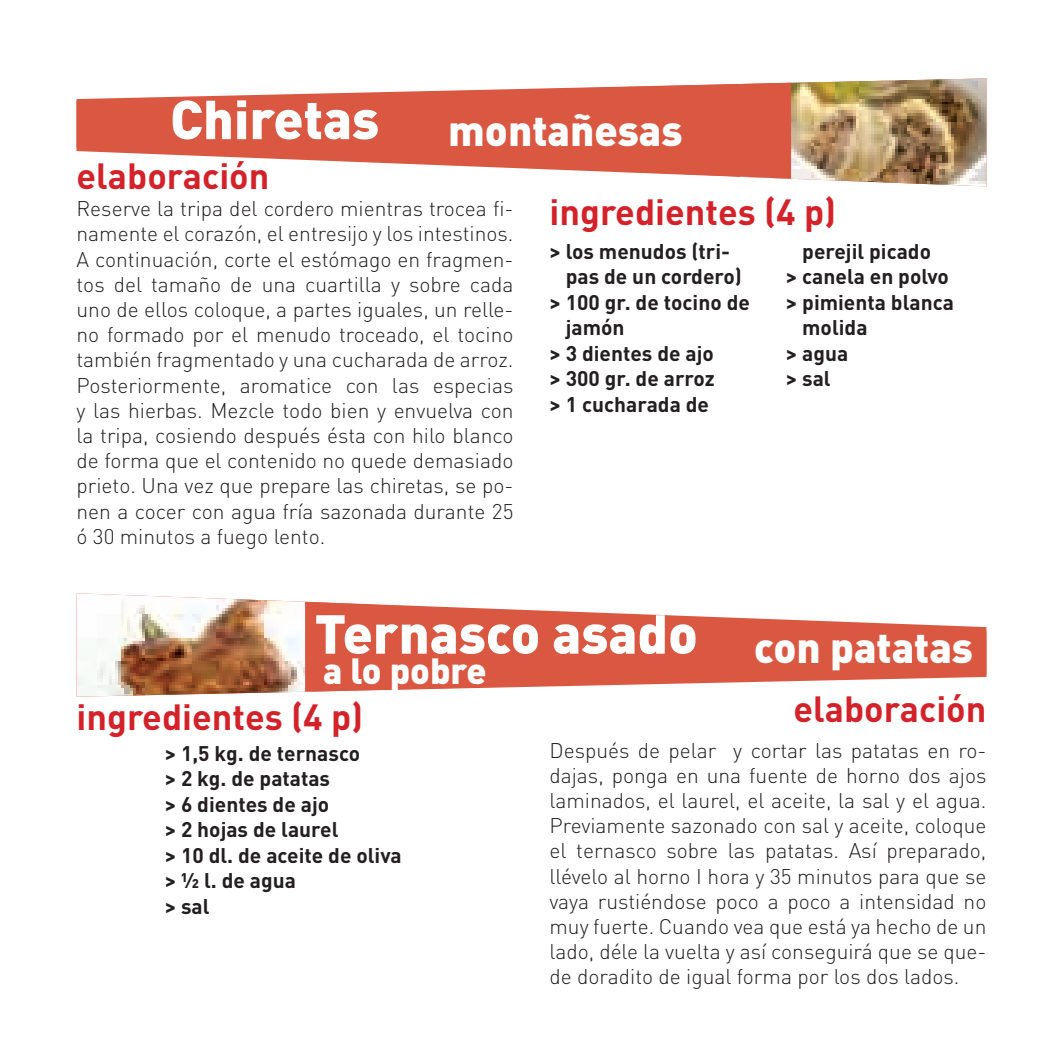
<style>
.page{position:relative;width:1063px;height:1063px;background:#fff}
.page>*{position:absolute;margin:0;border:0;box-sizing:border-box;transform-origin:0 0}
.t1{font:900 54px "DINOT";color:#fff}
.t2{font:900 42px "DINOT";color:#fff}
.t3{font:700 36px "DINOT";color:#d32229}
.t4{font:900 36px "DINOT";color:#fff}
.t5{font:300 21px/25.2px "DINOT";color:#231f20;text-align:justify}
.t6{font:700 21px/25.5px "DINOT";color:#231f20}
</style>
<div class="page">
<img style="left:781px;top:78px;width:205px;height:108px">
<svg style="left:77px;top:83px;width:714px;height:96px;fill:#da5842"></svg>
<img style="left:77px;top:593px;width:233px;height:104px">
<svg style="left:305px;top:602px;width:681px;height:90px;fill:#da5842"></svg>
<p class="t1" style="left:170px;top:83px;width:211px">Chiretas</p>
<p class="t2" style="left:448px;top:102px;width:236px">montañesas</p>
<p class="t3" style="left:77px;top:152px;width:194px">elaboración</p>
<p class="t5" style="left:77px;top:195px;width:438px">Reserve la tripa del cordero mientras trocea fi&shy;namente el corazón, el entresijo y los intestinos.<br>A continuación, corte el estómago en fragmen&shy;tos del tamaño de una cuartilla y sobre cada uno de ellos coloque, a partes iguales, un relle&shy;no formado por el menudo troceado, el tocino también fragmentado y una cucharada de arroz.<br>Posteriormente, aromatice con las especias y las hierbas. Mezcle todo bien y envuelva con la tripa, cosiendo después ésta con hilo blanco de forma que el contenido no quede demasiado prieto. Una vez que prepare las chiretas, se po&shy;nen a cocer con agua fría sazonada durante 25 ó 30 minutos a fuego lento.</p>
<p class="t3" style="left:549px;top:188px;width:288px">ingredientes (4 p)</p>
<p class="t6" style="left:566px;top:237px;width:178px;text-indent:-16px">&gt; los menudos (tri&shy;pas de un cordero)</p>
<p class="t6" style="left:566px;top:288px;width:186px;text-indent:-16px">&gt; 100 gr. de tocino de jamón</p>
<p class="t6" style="left:549px;top:339px;width:166px">&gt; 3 dientes de ajo</p>
<p class="t6" style="left:549px;top:365px;width:167px">&gt; 300 gr. de arroz</p>
<p class="t6" style="left:549px;top:390px;width:161px">&gt; 1 cucharada de</p>
<p class="t6" style="left:802px;top:237px;width:130px">perejil picado</p>
<p class="t6" style="left:786px;top:263px;width:165px">&gt; canela en polvo</p>
<p class="t6" style="left:802px;top:288px;width:153px;text-indent:-16px">&gt; pimienta blanca molida</p>
<p class="t6" style="left:786px;top:339px;width:64px">&gt; agua</p>
<p class="t6" style="left:786px;top:365px;width:46px">&gt; sal</p>
<p class="t1" style="left:315px;top:597px;width:385px">Ternasco asado</p>
<p class="t4" style="left:323px;top:647px;width:165px">a lo pobre</p>
<p class="t2" style="left:754px;top:619px;width:220px">con patatas</p>
<p class="t3" style="left:77px;top:693px;width:288px">ingredientes (4 p)</p>
<p class="t6" style="left:165px;top:739px;width:197px">&gt; 1,5 kg. de ternasco</p>
<p class="t6" style="left:165px;top:765px;width:167px">&gt; 2 kg. de patatas</p>
<p class="t6" style="left:165px;top:790px;width:166px">&gt; 6 dientes de ajo</p>
<p class="t6" style="left:165px;top:816px;width:175px">&gt; 2 hojas de laurel</p>
<p class="t6" style="left:165px;top:841px;width:239px">&gt; 10 dl. de aceite de oliva</p>
<p class="t6" style="left:165px;top:867px;width:133px">&gt; ½ l. de agua</p>
<p class="t6" style="left:165px;top:892px;width:46px">&gt; sal</p>
<p class="t3" style="left:793px;top:684px;width:194px">elaboración</p>
<p class="t5" style="left:549px;top:737px;width:439px">Después de pelar y cortar las patatas en ro&shy;dajas, ponga en una fuente de horno dos ajos laminados, el laurel, el aceite, la sal y el agua.<br>Previamente sazonado con sal y aceite, coloque el ternasco sobre las patatas. Así preparado, llévelo al horno I hora y 35 minutos para que se vaya rustiéndose poco a poco a intensidad no muy fuerte. Cuando vea que está ya hecho de un lado, déle la vuelta y así conseguirá que se que&shy;de doradito de igual forma por los dos lados.</p>
</div>
